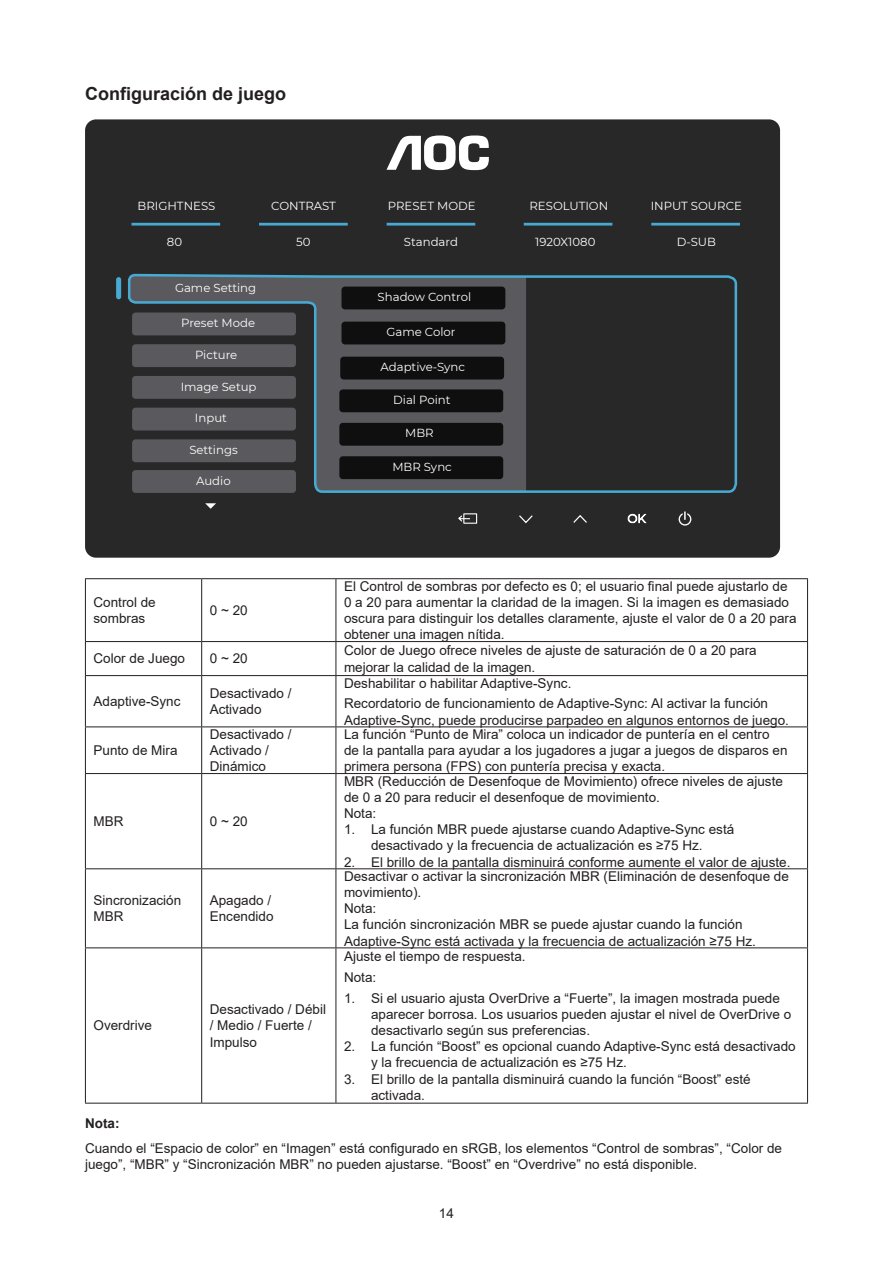
<style>
.page{position:relative;width:893px;height:1263px;background:#fff}
.page>*{position:absolute;margin:0;border:0;box-sizing:border-box;transform-origin:0 0}
.t1{font:700 18px "Arial";color:#231f20}
.t2{font:13.5px/16.2px "Arial";color:#231f20}
.t3{font:700 13.5px "Arial";color:#231f20}
.t4{font:11.7px "Montserrat";color:#fff}
.t5{font:300 11.7px "Montserrat";color:#fff}
</style>
<div class="page">
<div style="left:85px;top:119px;width:695px;height:439px;background:#292829;border-radius:11px"></div>
<hr style="left:132px;top:223px;width:88px;height:3px;background:#46aad2">
<svg style="left:387px;top:135px;width:102px;height:35px"></svg>
<svg style="left:679px;top:511px;width:12px;height:15px"></svg>
<div style="left:463px;top:513px;width:14px;height:11px;border:1px solid #fff"></div>
<svg style="left:458px;top:514px;width:13px;height:9px"></svg>
<svg style="left:519px;top:515px;width:14px;height:9px"></svg>
<svg style="left:573px;top:515px;width:14px;height:8px"></svg>
<hr style="left:259px;top:223px;width:89px;height:3px;background:#46aad2">
<hr style="left:387px;top:223px;width:88px;height:3px;background:#46aad2">
<hr style="left:524px;top:223px;width:88px;height:3px;background:#46aad2">
<hr style="left:651px;top:223px;width:89px;height:3px;background:#46aad2">
<svg style="left:628px;top:514px;width:19px;height:9px"></svg>
<svg style="left:128px;top:273px;width:610px;height:220px"></svg>
<div style="left:340px;top:357px;width:164px;height:22px;background:#100f10;border-radius:4px"></div>
<svg style="left:205px;top:503px;width:11px;height:6px"></svg>
<div style="left:116px;top:277px;width:5px;height:22px;border:3px solid #46aad2"></div>
<hr style="left:85px;top:868px;width:117px;height:1px;background:#231f20">
<hr style="left:202px;top:868px;width:134px;height:1px;background:#231f20">
<hr style="left:336px;top:868px;width:472px;height:1px;background:#231f20">
<hr style="left:85px;top:947px;width:117px;height:1px;background:#231f20">
<hr style="left:85px;top:948px;width:1px;height:155px;background:#231f20">
<hr style="left:202px;top:947px;width:134px;height:1px;background:#231f20">
<hr style="left:201px;top:948px;width:1px;height:155px;background:#231f20">
<hr style="left:336px;top:947px;width:472px;height:1px;background:#231f20">
<hr style="left:336px;top:948px;width:1px;height:155px;background:#231f20">
<hr style="left:807px;top:948px;width:1px;height:155px;background:#231f20">
<hr style="left:85px;top:1103px;width:117px;height:1px;background:#231f20">
<hr style="left:202px;top:1103px;width:134px;height:1px;background:#231f20">
<hr style="left:336px;top:1103px;width:472px;height:1px;background:#231f20">
<hr style="left:85px;top:578px;width:117px;height:1px;background:#231f20">
<hr style="left:85px;top:579px;width:1px;height:62px;background:#231f20">
<hr style="left:202px;top:578px;width:134px;height:1px;background:#231f20">
<hr style="left:201px;top:579px;width:1px;height:62px;background:#231f20">
<hr style="left:336px;top:578px;width:472px;height:1px;background:#231f20">
<hr style="left:336px;top:579px;width:1px;height:62px;background:#231f20">
<hr style="left:807px;top:579px;width:1px;height:62px;background:#231f20">
<hr style="left:85px;top:641px;width:117px;height:1px;background:#231f20">
<hr style="left:85px;top:642px;width:1px;height:33px;background:#231f20">
<hr style="left:85px;top:675px;width:117px;height:1px;background:#231f20">
<hr style="left:85px;top:676px;width:1px;height:50px;background:#231f20">
<hr style="left:85px;top:726px;width:117px;height:1px;background:#231f20">
<hr style="left:85px;top:727px;width:1px;height:46px;background:#231f20">
<hr style="left:85px;top:773px;width:117px;height:1px;background:#231f20">
<hr style="left:85px;top:774px;width:1px;height:94px;background:#231f20">
<hr style="left:85px;top:869px;width:1px;height:78px;background:#231f20">
<hr style="left:202px;top:641px;width:134px;height:1px;background:#231f20">
<hr style="left:201px;top:642px;width:1px;height:33px;background:#231f20">
<hr style="left:336px;top:641px;width:472px;height:1px;background:#231f20">
<hr style="left:336px;top:642px;width:1px;height:33px;background:#231f20">
<hr style="left:807px;top:642px;width:1px;height:33px;background:#231f20">
<hr style="left:202px;top:675px;width:134px;height:1px;background:#231f20">
<hr style="left:201px;top:676px;width:1px;height:50px;background:#231f20">
<hr style="left:336px;top:675px;width:472px;height:1px;background:#231f20">
<hr style="left:336px;top:676px;width:1px;height:50px;background:#231f20">
<hr style="left:807px;top:676px;width:1px;height:50px;background:#231f20">
<hr style="left:202px;top:726px;width:134px;height:1px;background:#231f20">
<hr style="left:201px;top:727px;width:1px;height:46px;background:#231f20">
<hr style="left:336px;top:726px;width:472px;height:1px;background:#231f20">
<hr style="left:336px;top:727px;width:1px;height:46px;background:#231f20">
<hr style="left:807px;top:727px;width:1px;height:46px;background:#231f20">
<hr style="left:202px;top:773px;width:134px;height:1px;background:#231f20">
<hr style="left:201px;top:774px;width:1px;height:94px;background:#231f20">
<hr style="left:336px;top:773px;width:472px;height:1px;background:#231f20">
<hr style="left:336px;top:774px;width:1px;height:94px;background:#231f20">
<hr style="left:807px;top:774px;width:1px;height:94px;background:#231f20">
<hr style="left:201px;top:869px;width:1px;height:78px;background:#231f20">
<hr style="left:336px;top:869px;width:1px;height:78px;background:#231f20">
<hr style="left:807px;top:869px;width:1px;height:78px;background:#231f20">
<h1 class="t1" style="left:85px;top:81px;width:203px">Configuración de juego</h1>
<p class="t4" style="left:138px;top:198px;width:79px">BRIGHTNESS</p>
<p class="t4" style="left:167px;top:234px;width:17px">80</p>
<p class="t4" style="left:175px;top:280px;width:83px">Game Setting</p>
<p class="t4" style="left:181px;top:315px;width:75px">Preset Mode</p>
<p class="t4" style="left:195px;top:347px;width:44px">Picture</p>
<p class="t4" style="left:181px;top:378px;width:77px">Image Setup</p>
<p class="t4" style="left:195px;top:410px;width:34px">Input</p>
<p class="t4" style="left:189px;top:442px;width:50px">Settings</p>
<p class="t4" style="left:196px;top:472px;width:36px">Audio</p>
<p class="t4" style="left:271px;top:197px;width:66px">CONTRAST</p>
<p class="t4" style="left:296px;top:233px;width:16px">50</p>
<p class="t4" style="left:388px;top:197px;width:89px">PRESET MODE</p>
<p class="t4" style="left:404px;top:233px;width:56px">Standard</p>
<p class="t4" style="left:378px;top:289px;width:95px">Shadow Control</p>
<p class="t4" style="left:386px;top:324px;width:71px">Game Color</p>
<p class="t4" style="left:380px;top:359px;width:86px">Adaptive-Sync</p>
<p class="t4" style="left:393px;top:392px;width:59px">Dial Point</p>
<p class="t4" style="left:405px;top:425px;width:30px">MBR</p>
<p class="t4" style="left:392px;top:459px;width:61px">MBR Sync</p>
<p class="t4" style="left:529px;top:197px;width:80px">RESOLUTION</p>
<p class="t4" style="left:535px;top:233px;width:62px">1920X1080</p>
<p class="t4" style="left:651px;top:197px;width:93px">INPUT SOURCE</p>
<p class="t4" style="left:677px;top:234px;width:41px">D-SUB</p>
<p class="t5" style="left:628px;top:510px;width:20px">OK</p>
<p class="t2" style="left:94px;top:594px;width:64px">Control de sombras</p>
<p class="t2" style="left:210px;top:602px;width:39px">0 ~ 20</p>
<p class="t2" style="left:344px;top:578px;width:454px">El Control de sombras por defecto es 0; el usuario final puede ajustarlo de 0 a 20 para aumentar la claridad de la imagen. Si la imagen es demasiado oscura para distinguir los detalles claramente, ajuste el valor de 0 a 20 para obtener una imagen nítida.</p>
<p class="t2" style="left:94px;top:650px;width:93px">Color de Juego</p>
<p class="t2" style="left:210px;top:650px;width:39px">0 ~ 20</p>
<p class="t2" style="left:344px;top:642px;width:414px">Color de Juego ofrece niveles de ajuste de saturación de 0 a 20 para mejorar la calidad de la imagen.</p>
<p class="t2" style="left:94px;top:693px;width:89px">Adaptive-Sync</p>
<p class="t2" style="left:210px;top:685px;width:83px">Desactivado /<br>Activado</p>
<p class="t2" style="left:344px;top:672px;width:425px;line-height:20.9px">Deshabilitar o habilitar Adaptive-Sync.<br>Recordatorio de funcionamiento de Adaptive-Sync: Al activar la función</p>
<p class="t2" style="left:344px;top:712px;width:447px">Adaptive-Sync, puede producirse parpadeo en algunos entornos de juego.</p>
<p class="t2" style="left:94px;top:742px;width:86px">Punto de Mira</p>
<p class="t2" style="left:210px;top:726px;width:83px">Desactivado /<br>Activado /<br>Dinámico</p>
<p class="t2" style="left:344px;top:726px;width:445px">La función “Punto de Mira” coloca un indicador de puntería en el centro de la pantalla para ayudar a los jugadores a jugar a juegos de disparos en primera persona (FPS) con puntería precisa y exacta.</p>
<p class="t2" style="left:344px;top:773px;width:440px">MBR (Reducción de Desenfoque de Movimiento) ofrece niveles de ajuste de 0 a 20 para reducir el desenfoque de movimiento.<br>Nota:</p>
<p class="t2" style="left:344px;top:821px;width:392px;text-align:center">1. La función MBR puede ajustarse cuando Adaptive-Sync está desactivado y la frecuencia de actualización es ≥75 Hz.</p>
<p class="t2" style="left:344px;top:854px;width:448px">2. El brillo de la pantalla disminuirá conforme aumente el valor de ajuste.</p>
<p class="t2" style="left:94px;top:813px;width:31px">MBR</p>
<p class="t2" style="left:210px;top:813px;width:39px">0 ~ 20</p>
<p class="t2" style="left:344px;top:868px;width:446px">Desactivar o activar la sincronización MBR (Eliminación de desenfoque de movimiento).<br>Nota:<br>La función sincronización MBR se puede ajustar cuando la función Adaptive-Sync está activada y la frecuencia de actualización ≥75 Hz.</p>
<p class="t2" style="left:94px;top:892px;width:89px">Sincronización<br>MBR</p>
<p class="t2" style="left:210px;top:892px;width:65px">Apagado /<br>Encendido</p>
<p class="t2" style="left:94px;top:1017px;width:60px">Overdrive</p>
<p class="t2" style="left:210px;top:1001px;width:118px">Desactivado / Débil / Medio / Fuerte /<br>Impulso</p>
<p class="t2" style="left:344px;top:945px;width:183px;line-height:21.3px">Ajuste el tiempo de respuesta.<br>Nota:</p>
<p class="t2" style="left:371px;top:990px;width:422px;text-indent:-27px">1. Si el usuario ajusta OverDrive a “Fuerte”, la imagen mostrada puede aparecer borrosa. Los usuarios pueden ajustar el nivel de OverDrive o desactivarlo según sus preferencias.</p>
<p class="t2" style="left:371px;top:1038px;width:426px;text-indent:-27px">2. La función “Boost” es opcional cuando Adaptive-Sync está desactivado y la frecuencia de actualización es ≥75 Hz.</p>
<p class="t2" style="left:371px;top:1071px;width:381px;text-indent:-27px">3. El brillo de la pantalla disminuirá cuando la función “Boost” esté activada.</p>
<p class="t3" style="left:85px;top:1113px;width:36px">Nota:</p>
<p class="t2" style="left:85px;top:1140px;width:699px">Cuando el “Espacio de color” en “Imagen” está configurado en sRGB, los elementos “Control de sombras”, “Color de juego”, “MBR” y “Sincronización MBR” no pueden ajustarse. “Boost” en “Overdrive” no está disponible.</p>
<p class="t2" style="left:439px;top:1205px;width:17px">14</p>
</div>
